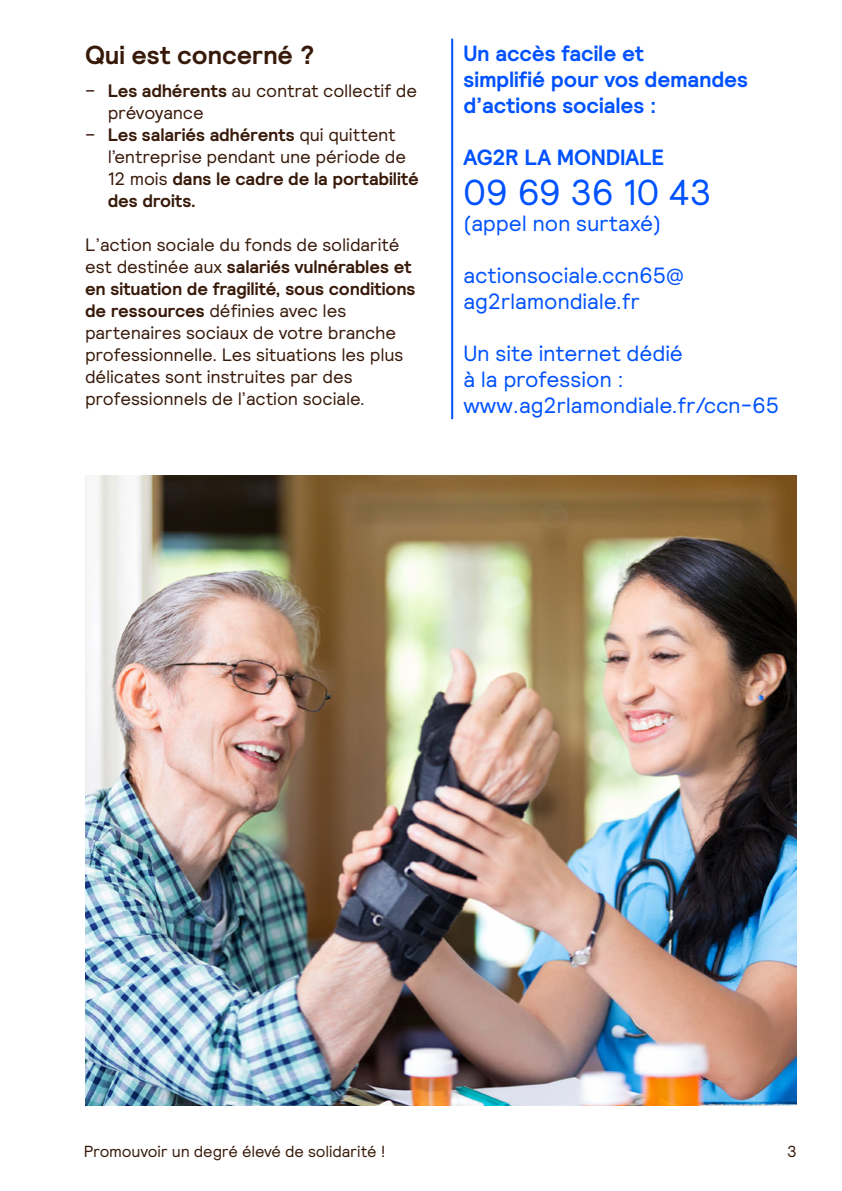
<style>
.page{position:relative;width:842px;height:1191px;background:#fff}
.page>*{position:absolute;margin:0;border:0;box-sizing:border-box;transform-origin:0 0}
.Définition__nota__co{font:36px "Relative";letter-spacing:-.01em;color:#0052ff}
.Niveau_1__book__-_16{font:700 26px "Relative";letter-spacing:-.01em;color:#381a0a}
.Définition__nota__co-2{font:22px/26px "Relative";letter-spacing:-.01em;color:#0052ff}
.Définition__nota__co-3{font:700 22px/26px "Relative";letter-spacing:-.005em;color:#0052ff}
.Txt_courant__brun__b{font:18px/22px "Relative";letter-spacing:-.01em;color:#381a0a}
.t1{font:700 18px/22px "Relative";letter-spacing:-.01em;color:#381a0a}
.t2{font:16px "Relative";letter-spacing:-.015em;color:#381a0a}
.s1{font-weight:700}
.s2{font-weight:400}
</style>
<div class="page">
<hr style="left:451px;top:39px;width:2px;height:380px;background:#0052ff">
<img style="left:85px;top:475px;width:712px;height:631px">
<p class="Niveau_1__book__-_16" style="left:85px;top:37px;width:231px">Qui est concerné ?</p>
<p class="Txt_courant__brun__b" style="left:108px;top:79px;width:311px;text-indent:-23px">– <span class="s1">Les adhérents</span> au contrat collectif de prévoyance</p>
<p class="t1" style="left:108px;top:123px;width:313px;text-indent:-23px"><span class="s2">–</span> Les salariés adhérents <span class="s2">qui quittent l’entreprise pendant une période de<br>12 mois</span> dans le cadre de la portabilité des droits.</p>
<p class="Txt_courant__brun__b" style="left:85px;top:233px;width:332px">L’action sociale du fonds de solidarité est destinée aux <span class="s1">salariés vulnérables et en situation de fragilité, sous conditions de ressources</span> définies avec les partenaires sociaux de votre branche professionnelle. Les situations les plus délicates sont instruites par des professionnels de l’action sociale.</p>
<p class="Définition__nota__co-3" style="left:463px;top:40px;width:286px">Un accès facile et<br>simplifié pour vos demandes d’actions sociales :</p>
<p class="Définition__nota__co-3" style="left:463px;top:144px;width:202px">AG2R LA MONDIALE</p>
<p class="Définition__nota__co" style="left:463px;top:169px;width:250px">09 69 36 10 43</p>
<p class="Définition__nota__co-2" style="left:463px;top:209px;width:199px">(appel non surtaxé)</p>
<p class="Définition__nota__co-2" style="left:463px;top:261px;width:222px">actionsociale.ccn65@ ag2rlamondiale.fr</p>
<p class="Définition__nota__co-2" style="left:463px;top:339px;width:221px">Un site internet dédié à la profession :</p>
<p class="Définition__nota__co-2" style="left:463px;top:391px;width:317px">www.ag2rlamondiale.fr/ccn-65</p>
<p class="t2" style="left:84px;top:1141px;width:303px">Promouvoir un degré élevé de solidarité !</p>
<p class="t2" style="left:787px;top:1141px;width:11px">3</p>
</div>
